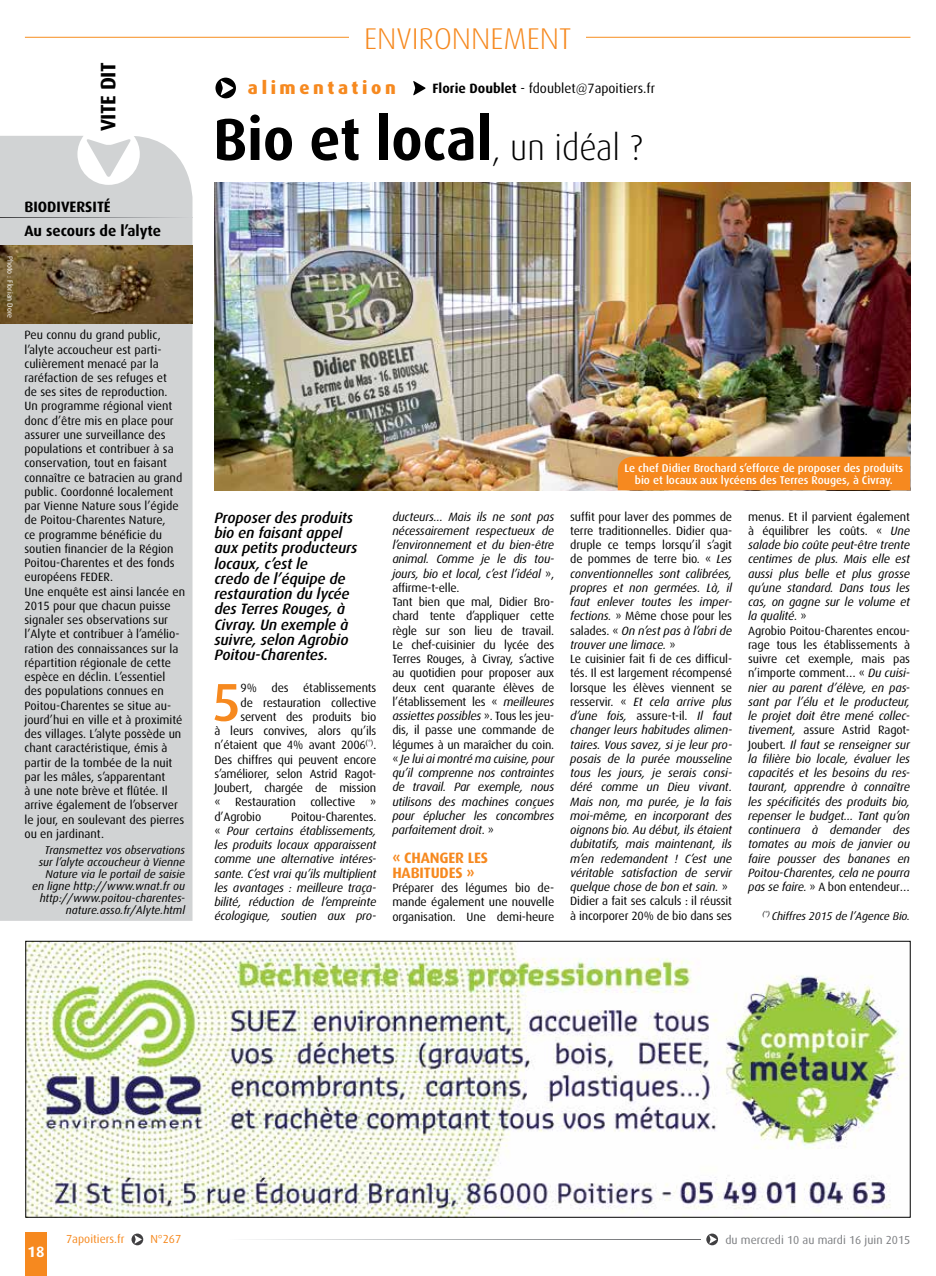
<style>
.page{position:relative;width:936px;height:1276px;background:#fff}
.page>*{position:absolute;margin:0;border:0;box-sizing:border-box;transform-origin:0 0}
.t1{font:700 59.25px "Dax";color:#000;scale:.95 1}
.t2{font:500 53.4px "Dax";color:#f6891f}
.t3{font:300 30px "Dax";color:#f6891f}
.t4{font:700 21px "Dax";color:#000}
.t5{font:800 18px "Dax";letter-spacing:.2em;color:#f6891f}
.t6{font:italic 500 15px/15.3px "Dax";letter-spacing:-.01em;color:#000}
.t7{font:700 15px/24px "Dax";color:#000}
.t8{font:700 15px/15px "Dax";letter-spacing:-.01em;color:#f6891f}
.t9{font:700 15px "Dax";color:#fff}
.t10{font:13.5px "Dax";color:#000}
.t11{font:italic 12px/14.2px "Dax";letter-spacing:-.01em;color:#000}
.t12{font:12px/14.2px "Dax";color:#000;text-align:justify}
.t13{font:11.7px "Dax";color:#7c7e81}
.t14{font:11.7px "Dax";color:#f6891f}
.t15{font:italic 11.25px/12px "Dax";color:#000;text-align:right}
.t16{font:500 11.25px/12px "Dax";color:#fff;text-align:center}
.t17{font:7.5px "Dax";color:#fff}
.s1{font-weight:700}
.s2{font-weight:300;font-size:36px}
.s3{font-style:normal}
</style>
<div class="page">
<div style="left:26px;top:1232px;width:21px;height:44px;background:#f6891f"></div>
<svg style="left:131px;top:1233px;width:12px;height:12px"></svg>
<svg style="left:706px;top:1233px;width:12px;height:12px"></svg>
<svg style="left:249px;top:1239px;width:451px;height:1px"></svg>
<img style="left:28px;top:943px;width:876px;height:272px">
<svg style="left:215px;top:78px;width:21px;height:20px"></svg>
<svg style="left:413px;top:81px;width:12px;height:14px"></svg>
<hr style="left:25px;top:37px;width:885px;height:1px;background:#f78d1e">
<div style="left:349px;top:25px;width:237px;height:28px;background:#fff"></div>
<img style="left:215px;top:183px;width:695px;height:307px">
<div style="left:617px;top:457px;width:293px;height:33px;background:#f6891f"></div>
<div style="left:0;top:136px;width:192px;height:785px;background:#d1d3d4"></div>
<svg style="left:0;top:217px;width:192px;height:1px"></svg>
<img style="left:0;top:246px;width:192px;height:77px">
<h3 class="t4" style="left:96px;top:131px;width:71px;rotate:-90deg">vite dit</h3>
<p class="t17" style="left:14px;top:256px;width:63px;rotate:90deg">Photo : Florian Dore</p>
<p class="t7" style="left:24px;top:195px;width:138px">Biodiversité<br>Au secours de l’alyte</p>
<p class="t12" style="left:24px;top:328px;width:162px;text-align:left">Peu connu du grand public, l’alyte accoucheur est parti&shy;culièrement menacé par la raréfaction de ses refuges et<br>de ses sites de reproduction.<br>Un programme régional vient donc d’être mis en place pour assurer une surveillance des populations et contribuer à sa conservation, tout en faisant connaître ce batracien au grand public. Coordonné localement par Vienne Nature sous l’égide de Poitou-Charentes Nature,<br>ce programme bénéficie du soutien financier de la Région<br>Poitou-Charentes et des fonds européens FEDER.<br>Une enquête est ainsi lancée en<br>2015 pour que chacun puisse signaler ses observations sur l’Alyte et contribuer à l’amélio&shy;ration des connaissances sur la répartition régionale de cette espèce en déclin. L’essentiel des populations connues en<br>Poitou-Charentes se situe au&shy;jourd’hui en ville et à proximité des villages. L’alyte possède un chant caractéristique, émis à partir de la tombée de la nuit par les mâles, s’apparentant<br>à une note brève et flûtée. Il arrive également de l’observer le jour, en soulevant des pierres ou en jardinant.</p>
<p class="t15" style="left:32px;top:844px;width:154px">Transmettez vos observations sur l’alyte accoucheur à Vienne<br>Nature via le portail de saisie en ligne http://www.wnat.fr ou http://www.poitou-charentes&shy;nature.asso.fr/Alyte.html</p>
<h3 class="t3" style="left:364px;top:22px;width:89px">environnemen</h3>
<h3 class="t3" style="left:559px;top:22px;width:14px">t</h3>
<h3 class="t5" style="left:248px;top:78px;width:149px">alimentation</h3>
<p class="t10" style="left:432px;top:81px;width:224px"><span class="s1">Florie Doublet</span> - fdoublet@7apoitiers.fr</p>
<h1 class="t1" style="left:213px;top:106px;width:453px">Bio et local<span class="s2">, un idéal ?</span></h1>
<p class="t6" style="left:214px;top:510px;width:144px">Proposer des produits bio en faisant appel aux petits producteurs locaux, c’est le<br>credo de l’équipe de restauration du lycée des Terres Rouges, à<br>Civray. Un exemple à suivre, selon Agrobio<br>Poitou-Charentes.</p>
<h2 class="t2" style="left:212px;top:672px;width:31px">5</h2>
<p class="t12" style="left:240px;top:681px;width:137px">9% des établissements</p>
<p class="t12" style="left:240px;top:695px;width:137px">de restauration collective</p>
<p class="t12" style="left:240px;top:709px;width:137px">servent des produits bio</p>
<p class="t12" style="left:214px;top:724px;width:163px">à leurs convives, alors qu’ils</p>
<p class="t12" style="left:214px;top:738px;width:163px">n’étaient que 4% avant 2006<sup>(*)</sup>.</p>
<p class="t12" style="left:214px;top:752px;width:163px">Des chiffres qui peuvent encore</p>
<p class="t12" style="left:214px;top:766px;width:163px">s’améliorer, selon Astrid Ragot-</p>
<p class="t12" style="left:214px;top:781px;width:163px">Joubert, chargée de mission</p>
<p class="t12" style="left:214px;top:795px;width:163px">« Restauration collective »</p>
<p class="t12" style="left:214px;top:809px;width:48px">d’Agrobio</p>
<p class="t11" style="left:214px;top:809px;width:163px;text-align:justify;text-indent:77px"><span class="s3">Poitou-Charentes. «</span> Pour certains établissements, les produits locaux apparaissent comme une alternative intéres&shy;sante. C’est vrai qu’ils multiplient les avantages : meilleure traça&shy;bilité, réduction de l’empreinte écologique, soutien aux pro-</p>
<p class="t11" style="left:392px;top:509px;width:163px">ducteurs… Mais ils ne sont pas nécessairement respectueux de l’environnement et du bien-être animal. Comme je le dis tou&shy;jours, bio et local, c’est l’idéal <span class="s3">», affirme-t-elle.<br>Tant bien que mal, Didier Bro&shy;chard tente d’appliquer cette règle sur son lieu de travail.<br>Le chef-cuisinier du lycée des<br>Terres Rouges, à Civray, s’active au quotidien pour proposer aux deux cent quarante élèves de l’établissement les «</span> meilleures assiettes possibles <span class="s3">». Tous les jeu&shy;dis, il passe une commande de légumes à un maraîcher du coin. «</span> Je lui ai montré ma cuisine, pour qu’il comprenne nos contraintes de travail. Par exemple, nous utilisons des machines conçues pour éplucher les concombres parfaitement droit<span class="s3">. »</span></p>
<p class="t8" style="left:392px;top:850px;width:97px">« Changer les habitudes »</p>
<p class="t12" style="left:392px;top:881px;width:163px">Préparer des légumes bio de&shy;mande également une nouvelle organisation. Une demi-heure</p>
<p class="t16" style="left:624px;top:462px;width:280px">Le chef Didier Brochard s’efforce de proposer des produits bio et locaux aux lycéens des Terres Rouges, à Civray.</p>
<p class="t11" style="left:570px;top:509px;width:163px"><span class="s3">suffit pour laver des pommes de terre traditionnelles. Didier qua&shy;druple ce temps lorsqu’il s’agit de pommes de terre bio. «</span> Les conventionnelles sont calibrées, propres et non germées. Là, il faut enlever toutes les imper&shy;fections. <span class="s3">» Même chose pour les salades. «</span> On n’est pas à l’abri de trouver une limace. <span class="s3">»<br>Le cuisinier fait fi de ces difficul&shy;tés. Il est largement récompensé lorsque les élèves viennent se resservir. «</span> Et cela arrive plus d’une fois, <span class="s3">assure-t-il.</span> Il faut changer leurs habitudes alimen&shy;taires. Vous savez, si je leur pro&shy;posais de la purée mousseline tous les jours, je serais consi&shy;déré comme un Dieu vivant.<br>Mais non, ma purée, je la fais moi-même, en incorporant des oignons bio. Au début, ils étaient dubitatifs, mais maintenant, ils m’en redemandent ! C’est une véritable satisfaction de servir quelque chose de bon et sain. <span class="s3">»<br>Didier a fait ses calculs : il réussit à incorporer 20% de bio dans ses</span></p>
<p class="t11" style="left:748px;top:509px;width:163px"><span class="s3">menus. Et il parvient également à équilibrer les coûts. «</span> Une salade bio coûte peut-être trente centimes de plus. Mais elle est aussi plus belle et plus grosse qu’une standard. Dans tous les cas, on gagne sur le volume et la qualité. <span class="s3">»<br>Agrobio Poitou-Charentes encou&shy;rage tous les établissements à suivre cet exemple, mais pas n’importe comment… «</span> Du cuisi&shy;nier au parent d’élève, en pas&shy;sant par l’élu et le producteur, le projet doit être mené collec&shy;tivement, <span class="s3">assure Astrid Ragot-<br>Joubert</span>. Il faut se renseigner sur la filière bio locale, évaluer les capacités et les besoins du res&shy;taurant, apprendre à connaître les spécificités des produits bio, repenser le budget… Tant qu’on continuera à demander des tomates au mois de janvier ou faire pousser des bananes en<br>Poitou-Charentes, cela ne pourra pas se faire. <span class="s3">» A bon entendeur…</span></p>
<p class="t15" style="left:762px;top:910px;width:149px"><sup>(*)</sup> Chiffres 2015 de l’Agence Bio.</p>
<p class="t9" style="left:28px;top:1243px;width:18px">18</p>
<p class="t14" style="left:66px;top:1233px;width:60px">7apoitiers.fr</p>
<p class="t14" style="left:150px;top:1233px;width:32px">N°267</p>
<p class="t13" style="left:725px;top:1233px;width:186px">du mercredi 10 au mardi 16 juin 2015</p>
</div>
